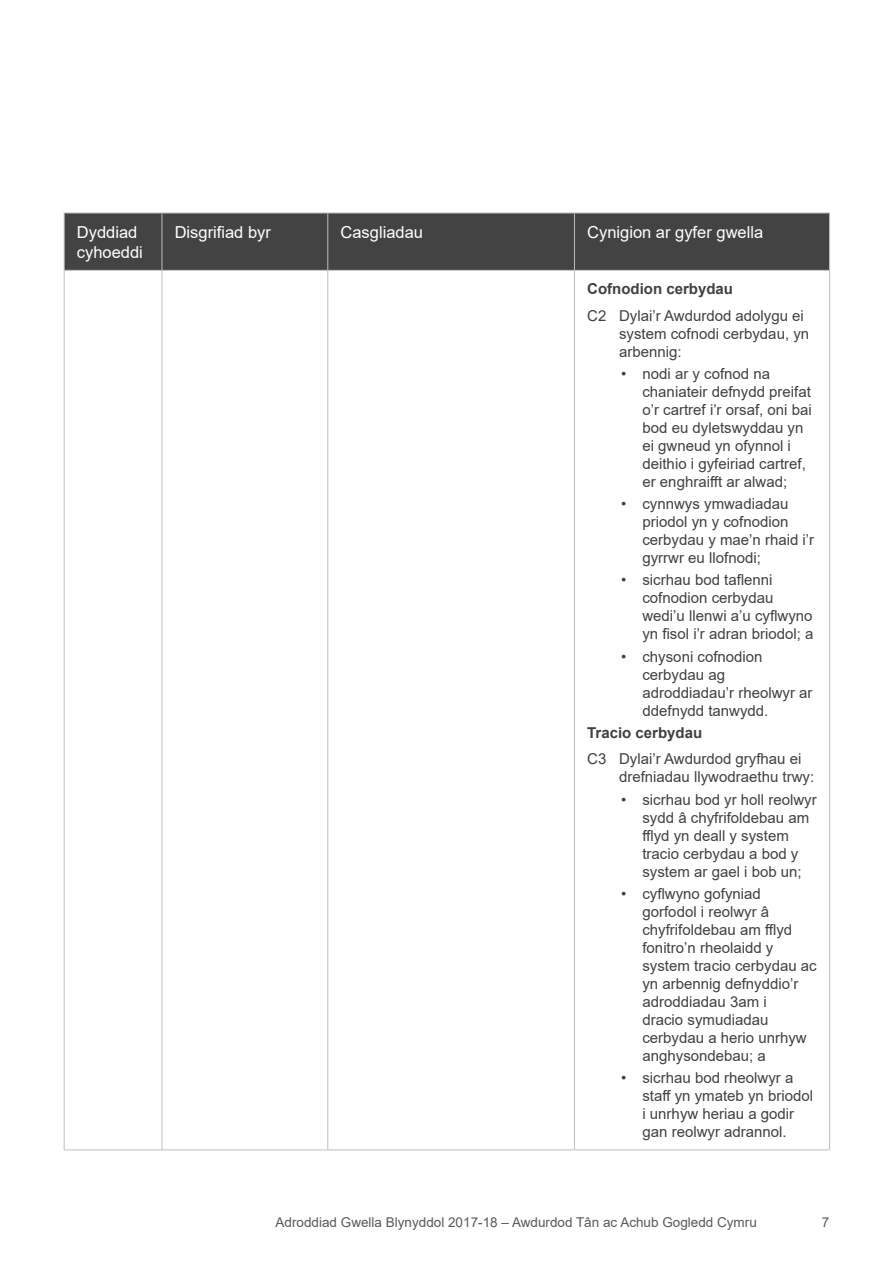
<style>
.page{position:relative;width:893px;height:1263px;background:#fff}
.page>*{position:absolute;margin:0;border:0;box-sizing:border-box;transform-origin:0 0}
.t1{font:16.5px/19.8px "Arial";color:#fff}
.t2{font:15px/18px "Arial";color:#414042}
.t3{font:700 15px "Arial";color:#414042}
.t4{font:13.5px "Arial";color:#58595b}
</style>
<div class="page">
<div style="left:65px;top:214px;width:764px;height:56px;background:#434343"></div>
<hr style="left:64px;top:213px;width:98px;height:1px;background:#bcbec0">
<hr style="left:64px;top:213px;width:1px;height:57px;background:#bcbec0">
<hr style="left:162px;top:213px;width:166px;height:1px;background:#bcbec0">
<hr style="left:162px;top:213px;width:1px;height:57px;background:#bcbec0">
<hr style="left:328px;top:213px;width:246px;height:1px;background:#bcbec0">
<hr style="left:327px;top:213px;width:1px;height:57px;background:#bcbec0">
<hr style="left:574px;top:213px;width:256px;height:1px;background:#bcbec0">
<hr style="left:574px;top:213px;width:1px;height:57px;background:#bcbec0">
<hr style="left:829px;top:213px;width:1px;height:57px;background:#bcbec0">
<hr style="left:64px;top:270px;width:98px;height:1px;background:#bcbec0">
<hr style="left:64px;top:271px;width:1px;height:878px;background:#bcbec0">
<hr style="left:162px;top:270px;width:166px;height:1px;background:#bcbec0">
<hr style="left:162px;top:271px;width:1px;height:878px;background:#bcbec0">
<hr style="left:328px;top:270px;width:246px;height:1px;background:#bcbec0">
<hr style="left:327px;top:271px;width:1px;height:878px;background:#bcbec0">
<hr style="left:574px;top:270px;width:256px;height:1px;background:#bcbec0">
<hr style="left:574px;top:271px;width:1px;height:878px;background:#bcbec0">
<hr style="left:829px;top:271px;width:1px;height:878px;background:#bcbec0">
<hr style="left:64px;top:1149px;width:98px;height:1px;background:#bcbec0">
<hr style="left:162px;top:1149px;width:166px;height:1px;background:#bcbec0">
<hr style="left:328px;top:1149px;width:246px;height:1px;background:#bcbec0">
<hr style="left:574px;top:1149px;width:256px;height:1px;background:#bcbec0">
<p class="t1" style="left:77px;top:222px;width:68px">Dyddiad cyhoeddi</p>
<p class="t1" style="left:175px;top:222px;width:98px">Disgrifiad byr</p>
<p class="t1" style="left:341px;top:222px;width:84px">Casgliadau</p>
<p class="t1" style="left:587px;top:222px;width:178px">Cynigion ar gyfer gwella</p>
<p class="t3" style="left:587px;top:278px;width:147px">Cofnodion cerbydau</p>
<p class="t2" style="left:619px;top:306px;width:192px;text-indent:-32px">C2 Dylai’r Awdurdod adolygu ei system cofnodi cerbydau, yn arbennig:</p>
<p class="t2" style="left:642px;top:364px;width:171px;text-indent:-21px">• nodi ar y cofnod na chaniateir defnydd preifat o’r cartref i’r orsaf, oni bai bod eu dyletswyddau yn ei gwneud yn ofynnol i deithio i gyfeiriad cartref, er enghraifft ar alwad;</p>
<p class="t2" style="left:642px;top:495px;width:173px;text-indent:-21px">• cynnwys ymwadiadau priodol yn y cofnodion cerbydau y mae’n rhaid i’r gyrrwr eu llofnodi;</p>
<p class="t2" style="left:642px;top:571px;width:172px;text-indent:-21px">• sicrhau bod taflenni cofnodion cerbydau wedi’u llenwi a’u cyflwyno yn fisol i’r adran briodol; a</p>
<p class="t2" style="left:642px;top:647px;width:172px;text-indent:-21px">• chysoni cofnodion cerbydau ag adroddiadau’r rheolwyr ar ddefnydd tanwydd.</p>
<p class="t3" style="left:587px;top:722px;width:117px">Tracio cerbydau</p>
<p class="t2" style="left:619px;top:750px;width:197px;text-indent:-32px">C3 Dylai’r Awdurdod gryfhau ei drefniadau llywodraethu trwy:</p>
<p class="t2" style="left:642px;top:790px;width:176px;text-indent:-21px">• sicrhau bod yr holl reolwyr sydd â chyfrifoldebau am fflyd yn deall y system tracio cerbydau a bod y system ar gael i bob un;</p>
<p class="t2" style="left:642px;top:884px;width:176px;text-indent:-21px">• cyflwyno gofyniad gorfodol i reolwyr â chyfrifoldebau am fflyd fonitro’n rheolaidd y system tracio cerbydau ac yn arbennig defnyddio’r adroddiadau 3am i<br>dracio symudiadau cerbydau a herio unrhyw anghysondebau; a</p>
<p class="t2" style="left:642px;top:1069px;width:172px;text-indent:-21px">• sicrhau bod rheolwyr a staff yn ymateb yn briodol i unrhyw heriau a godir gan reolwyr adrannol.</p>
<p class="t4" style="left:276px;top:1213px;width:483px">Adroddiad Gwella Blynyddol 2017-18 – Awdurdod Tân ac Achub Gogledd Cymru</p>
<p class="t4" style="left:822px;top:1213px;width:9px">7</p>
</div>
